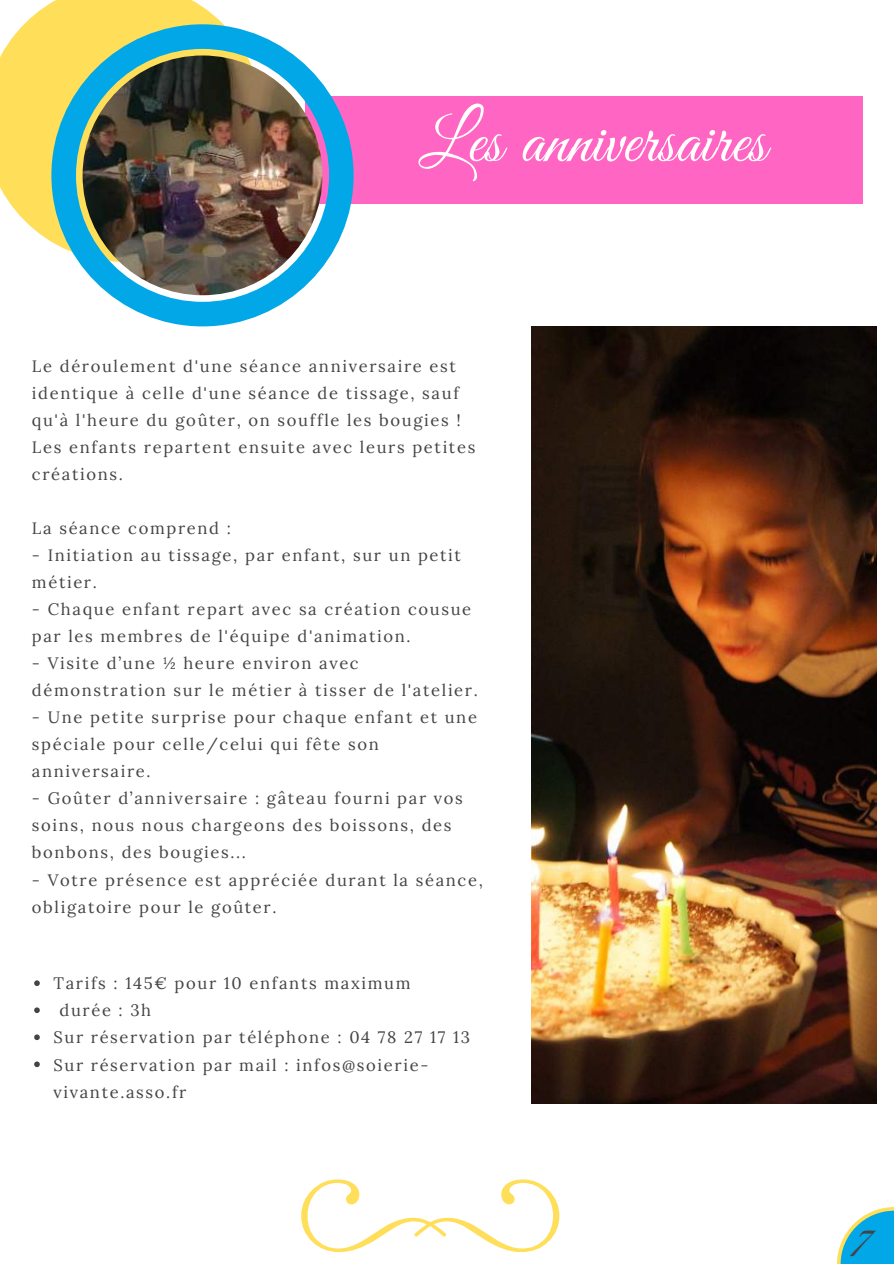
<style>
.page{position:relative;width:894px;height:1264px;background:#fff}
.page>*{position:absolute;margin:0;border:0;box-sizing:border-box;transform-origin:0 0}
.t1{font:67.5px "Great Vibes";letter-spacing:.01em;color:#fff}
.t2{font:45px "Great Vibes";color:#444}
.t3{font:16.5px/27px "Lora";letter-spacing:.1em;color:#444}
</style>
<div class="page">
<img style="left:531px;top:326px;width:345px;height:777px">
<svg style="left:34px;top:980px;width:6px;height:6px"></svg>
<svg style="left:34px;top:1007px;width:6px;height:6px"></svg>
<svg style="left:34px;top:1034px;width:6px;height:6px"></svg>
<svg style="left:34px;top:1061px;width:6px;height:6px"></svg>
<div style="left:305px;top:97px;width:557px;height:107px;background:#ff66c4"></div>
<svg style="left:0;top:0;width:223px;height:242px;fill:#ffde59"></svg>
<img style="left:51px;top:24px;width:302px;height:302px">
<svg style="left:301px;top:1179px;width:258px;height:72px"></svg>
<svg style="left:837px;top:1207px;width:56px;height:56px"></svg>
<h1 class="t1" style="left:418px;top:103px;width:349px">Les anniversaires</h1>
<p class="t3" style="left:32px;top:352px;width:445px">Le déroulement d'une séance anniversaire est identique à celle d'une séance de tissage, sauf qu'à l'heure du goûter, on souffle les bougies !<br>Les enfants repartent ensuite avec leurs petites créations.</p>
<p class="t3" style="left:32px;top:514px;width:200px">La séance comprend :</p>
<p class="t3" style="left:32px;top:541px;width:430px">- Initiation au tissage, par enfant, sur un petit métier.</p>
<p class="t3" style="left:32px;top:595px;width:440px">- Chaque enfant repart avec sa création cousue par les membres de l'équipe d'animation.</p>
<p class="t3" style="left:32px;top:649px;width:447px">- Visite d’une ½ heure environ avec démonstration sur le métier à tisser de l'atelier.</p>
<p class="t3" style="left:32px;top:703px;width:446px">- Une petite surprise pour chaque enfant et une spéciale pour celle/celui qui fête son anniversaire.</p>
<p class="t3" style="left:32px;top:784px;width:432px">- Goûter d’anniversaire : gâteau fourni par vos soins, nous nous chargeons des boissons, des bonbons, des bougies...</p>
<p class="t3" style="left:32px;top:866px;width:452px">- Votre présence est appréciée durant la séance, obligatoire pour le goûter.</p>
<p class="t3" style="left:53px;top:969px;width:358px">Tarifs : 145€ pour 10 enfants maximum</p>
<p class="t3" style="left:59px;top:996px;width:93px">durée : 3h</p>
<p class="t3" style="left:53px;top:1023px;width:418px">Sur réservation par téléphone : 04 78 27 17 13</p>
<p class="t3" style="left:53px;top:1050px;width:376px">Sur réservation par mail : infos@soierie-</p>
<p class="t3" style="left:53px;top:1077px;width:134px">vivante.asso.fr</p>
<h2 class="t2" style="left:849px;top:1218px;width:23px">7</h2>
</div>
